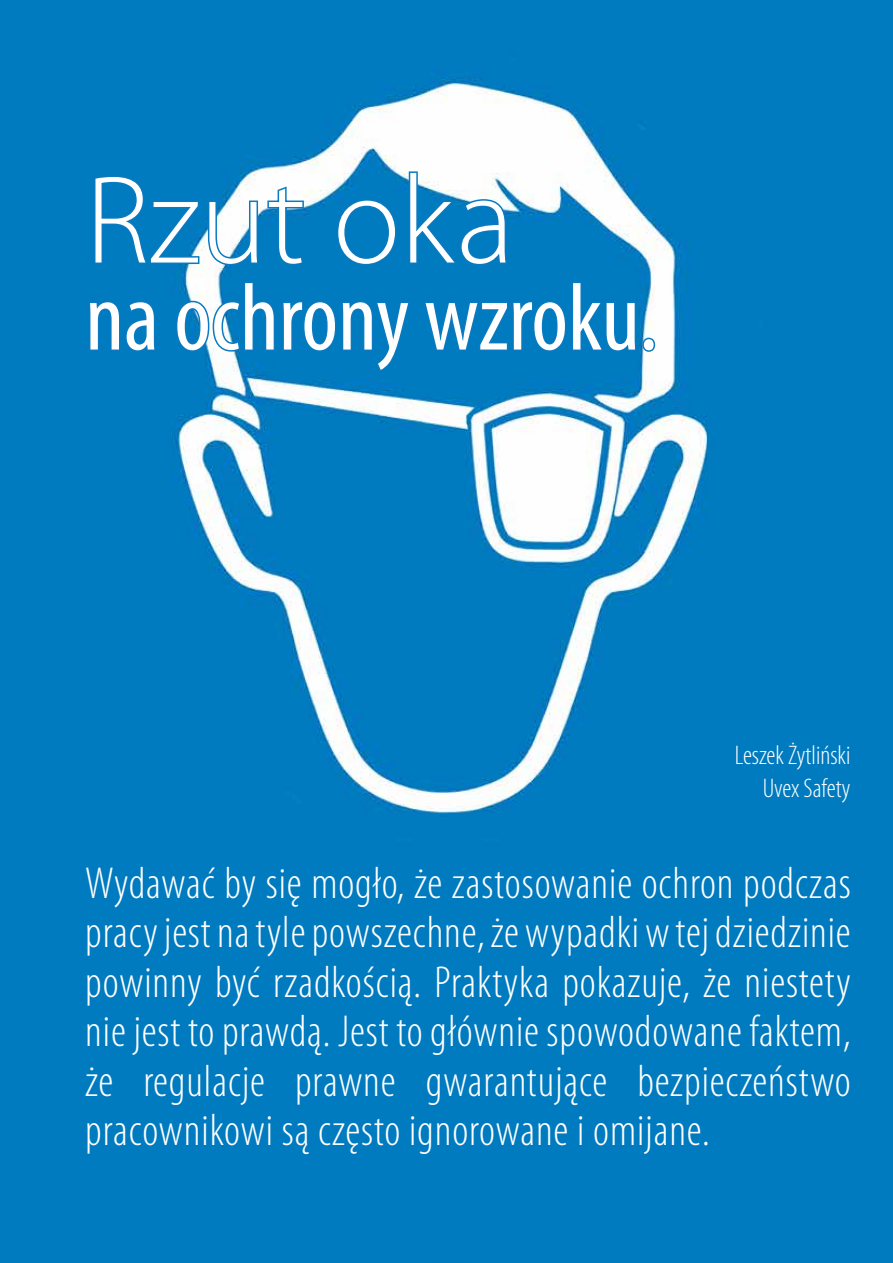
<style>
.page{position:relative;width:893px;height:1263px;background:#fff}
.page>*{position:absolute;margin:0;border:0;box-sizing:border-box;transform-origin:0 0}
.t1{font:300 126px "Myriad Pro";color:#fff}
.t2{font:condensed 96px "Myriad Pro";color:#fff}
.t3{font:300 condensed 45px/49.5px "Myriad Pro";letter-spacing:.02em;color:#fff;text-align:justify}
.t4{font:300 condensed 27px/32.4px "Myriad Pro";color:#fff;text-align:right}
</style>
<div class="page">
<img style="left:0;top:0;width:893px;height:1263px">
<svg style="left:92px;top:174px;width:168px;height:93px"></svg>
<svg style="left:266px;top:184px;width:39px;height:83px"></svg>
<svg style="left:335px;top:198px;width:63px;height:69px;background:#027abf"></svg>
<svg style="left:407px;top:170px;width:102px;height:97px"></svg>
<svg style="left:87px;top:299px;width:71px;height:54px;background:#037abf"></svg>
<svg style="left:174px;top:280px;width:238px;height:94px;background:#1a87c4"></svg>
<svg style="left:422px;top:280px;width:235px;height:74px;background:#0d7fc1"></svg>
<h1 class="t1" style="left:85px;top:151px;width:430px">Rzut oka</h1>
<h2 class="t2" style="left:85px;top:266px;width:574px">na ochrony wzroku.</h2>
<p class="t4" style="left:735px;top:740px;width:117px">Leszek Żytliński<br>Uvex Safety</p>
<p class="t3" style="left:85px;top:859px;width:767px">Wydawać by się mogło, że zastosowanie ochron podczas pracy jest na tyle powszechne, że wypadki w tej dziedzinie powinny być rzadkością. Praktyka pokazuje, że niestety nie jest to prawdą. Jest to głównie spowodowane faktem, że regulacje prawne gwarantujące bezpieczeństwo pracownikowi są często ignorowane i omijane.</p>
</div>
